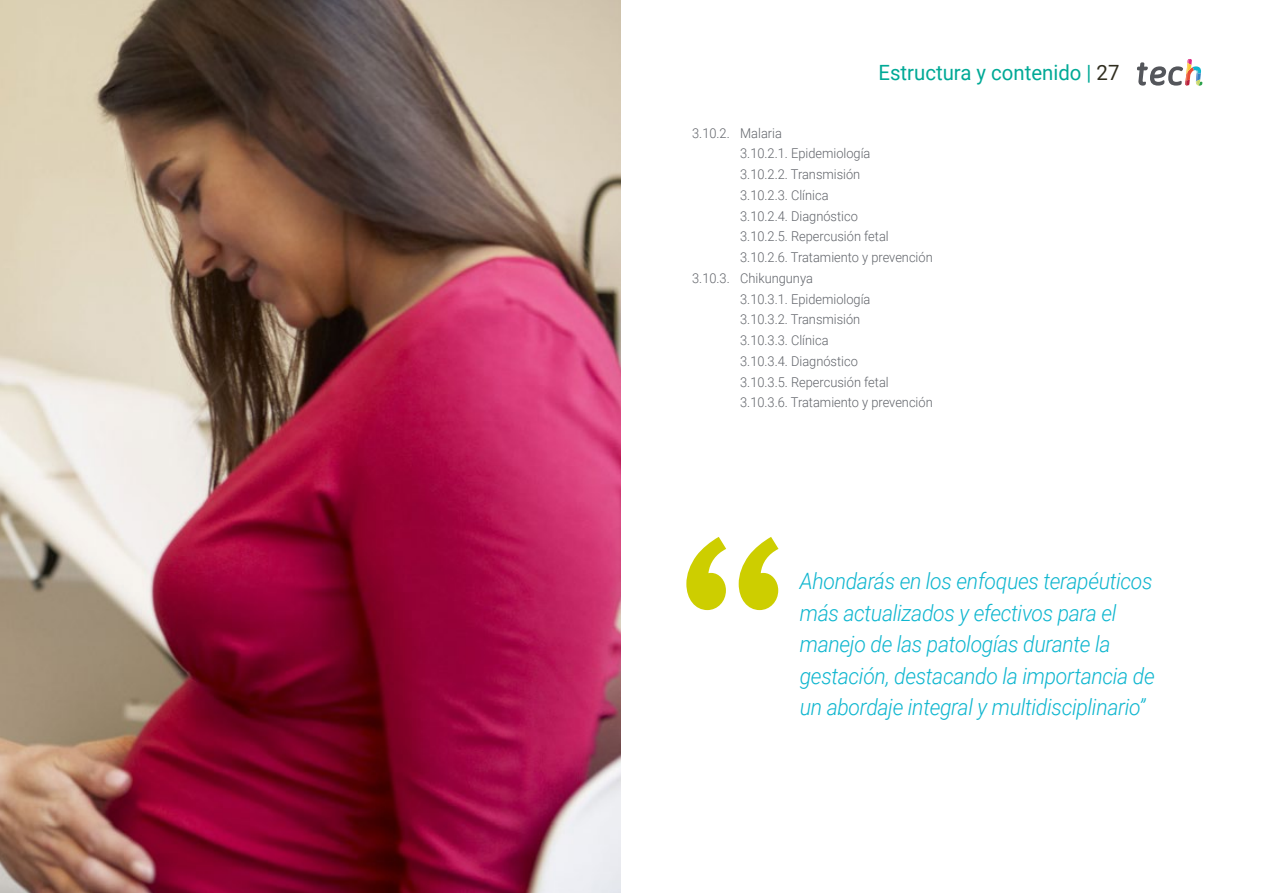
<style>
.page{position:relative;width:1263px;height:893px;background:#fff}
.page>*{position:absolute;margin:0;border:0;box-sizing:border-box;transform-origin:0 0}
.t1{font:italic 300 22.5px/31.5px "Roboto";letter-spacing:-.015em;color:#0fb6cf;scale:.94 1}
.t2{font:21px "Roboto";color:#00a996}
.t3{font:300 13.5px "Roboto";color:#61646a;scale:.95 1}
.s1{color:#312e20}
</style>
<div class="page">
<img style="left:0;top:0;width:621px;height:893px">
<svg style="left:686px;top:537px;width:92px;height:73px"></svg>
<svg style="left:1137px;top:59px;width:65px;height:27px"></svg>
<h2 class="t2" style="left:878px;top:57px;width:242px">Estructura y contenido | <span class="s1">27</span></h2>
<p class="t3" style="left:692px;top:123px;width:96px">3.10.2. Malaria</p>
<p class="t3" style="left:740px;top:144px;width:139px">3.10.2.1. Epidemiología</p>
<p class="t3" style="left:740px;top:165px;width:128px">3.10.2.2. Transmisión</p>
<p class="t3" style="left:740px;top:186px;width:95px">3.10.2.3. Clínica</p>
<p class="t3" style="left:740px;top:206px;width:125px">3.10.2.4. Diagnóstico</p>
<p class="t3" style="left:740px;top:227px;width:158px">3.10.2.5. Repercusión fetal</p>
<p class="t3" style="left:740px;top:248px;width:204px">3.10.2.6. Tratamiento y prevención</p>
<p class="t3" style="left:692px;top:269px;width:129px">3.10.3. Chikungunya</p>
<p class="t3" style="left:740px;top:289px;width:139px">3.10.3.1. Epidemiología</p>
<p class="t3" style="left:740px;top:310px;width:128px">3.10.3.2. Transmisión</p>
<p class="t3" style="left:740px;top:331px;width:95px">3.10.3.3. Clínica</p>
<p class="t3" style="left:740px;top:352px;width:125px">3.10.3.4. Diagnóstico</p>
<p class="t3" style="left:740px;top:372px;width:158px">3.10.3.5. Repercusión fetal</p>
<p class="t3" style="left:740px;top:393px;width:204px">3.10.3.6. Tratamiento y prevención</p>
<h1 class="t1" style="left:800px;top:565px;width:379px">Ahondarás en los enfoques terapéuticos más actualizados y efectivos para el manejo de las patologías durante la gestación, destacando la importancia de un abordaje integral y multidisciplinario”</h1>
</div>
